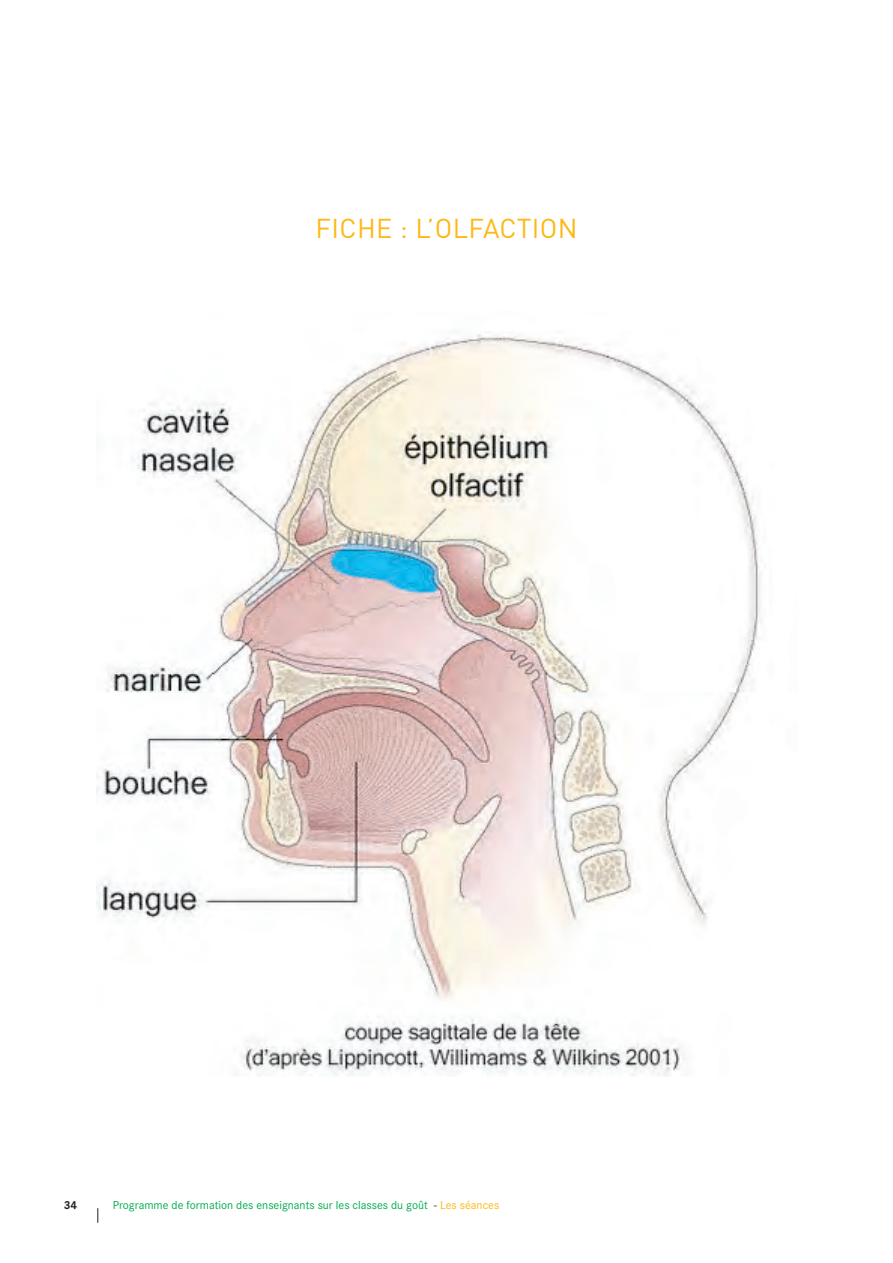
<style>
.page{position:relative;width:893px;height:1263px;background:#fff}
.page>*{position:absolute;margin:0;border:0;box-sizing:border-box;transform-origin:0 0}
.t1{font:27px "DIN";letter-spacing:.015em;color:#fcb814}
.t2{font:12px "Corporate S";color:#00ab4d}
.t3{font:700 12px "Corporate S";color:#231f20}
.s1{color:#231f20}
.s2{color:#fcb814}
</style>
<div class="page">
<svg style="left:97px;top:1208px;width:1px;height:15px"></svg>
<img style="left:97px;top:334px;width:665px;height:742px">
<h1 class="t1" style="left:315px;top:213px;width:264px">FICHE : L’OLFACTION</h1>
<p class="t3" style="left:64px;top:1197px;width:15px">34</p>
<p class="t2" style="left:113px;top:1197px;width:388px">Programme de formation des enseignants sur les classes du goût <span class="s1">-</span> <span class="s2">Les séances</span></p>
</div>
